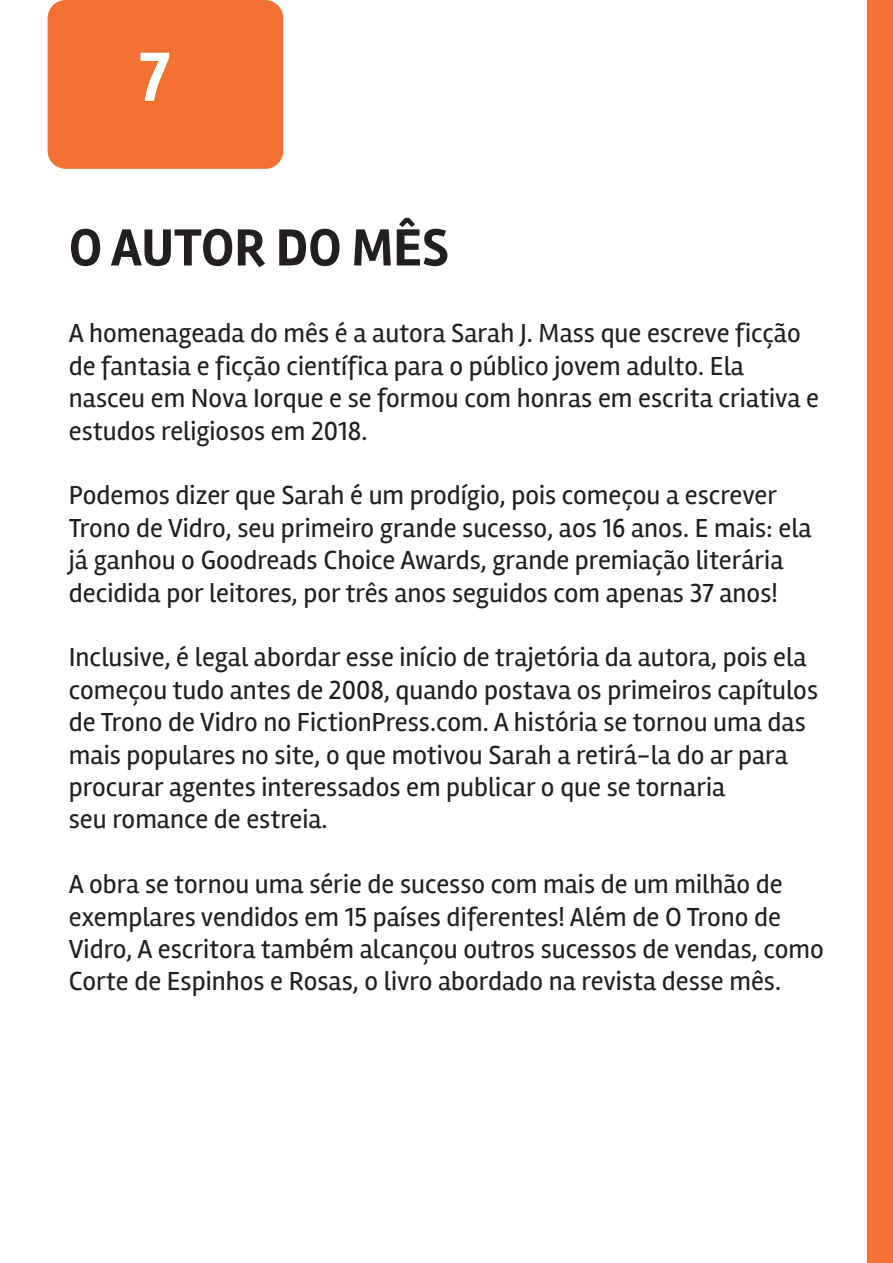
<style>
.page{position:relative;width:893px;height:1263px;background:#fff}
.page>*{position:absolute;margin:0;border:0;box-sizing:border-box;transform-origin:0 0}
.t1{font:700 72px "Rambla";color:#fff}
.t2{font:700 54px "Rambla";color:#231f20}
.t3{font:27px/32.4px "Rambla";color:#231f20}
</style>
<div class="page">
<div style="left:48px;top:0;width:235px;height:169px;background:#f37132;border-radius:18px"></div>
<div style="left:868px;top:0;width:25px;height:1263px;background:#f37132"></div>
<h1 class="t1" style="left:139px;top:34px;width:33px">7</h1>
<h2 class="t2" style="left:69px;top:216px;width:381px">O AUTOR DO MÊS</h2>
<p class="t3" style="left:69px;top:317px;width:752px">A homenageada do mês é a autora Sarah J. Mass que escreve ficção de fantasia e ficção científica para o público jovem adulto. Ela nasceu em Nova Iorque e se formou com honras em escrita criativa e estudos religiosos em 2018.</p>
<p class="t3" style="left:69px;top:479px;width:744px">Podemos dizer que Sarah é um prodígio, pois começou a escrever Trono de Vidro, seu primeiro grande sucesso, aos 16 anos. E mais: ela já ganhou o Goodreads Choice Awards, grande premiação literária decidida por leitores, por três anos seguidos com apenas 37 anos!</p>
<p class="t3" style="left:69px;top:641px;width:751px">Inclusive, é legal abordar esse início de trajetória da autora, pois ela começou tudo antes de 2008, quando postava os primeiros capítulos de Trono de Vidro no FictionPress.com. A história se tornou uma das mais populares no site, o que motivou Sarah a retirá-la do ar para procurar agentes interessados em publicar o que se tornaria<br>seu romance de estreia.</p>
<p class="t3" style="left:69px;top:868px;width:756px">A obra se tornou uma série de sucesso com mais de um milhão de exemplares vendidos em 15 países diferentes! Além de O Trono de Vidro, A escritora também alcançou outros sucessos de vendas, como Corte de Espinhos e Rosas, o livro abordado na revista desse mês.</p>
</div>
